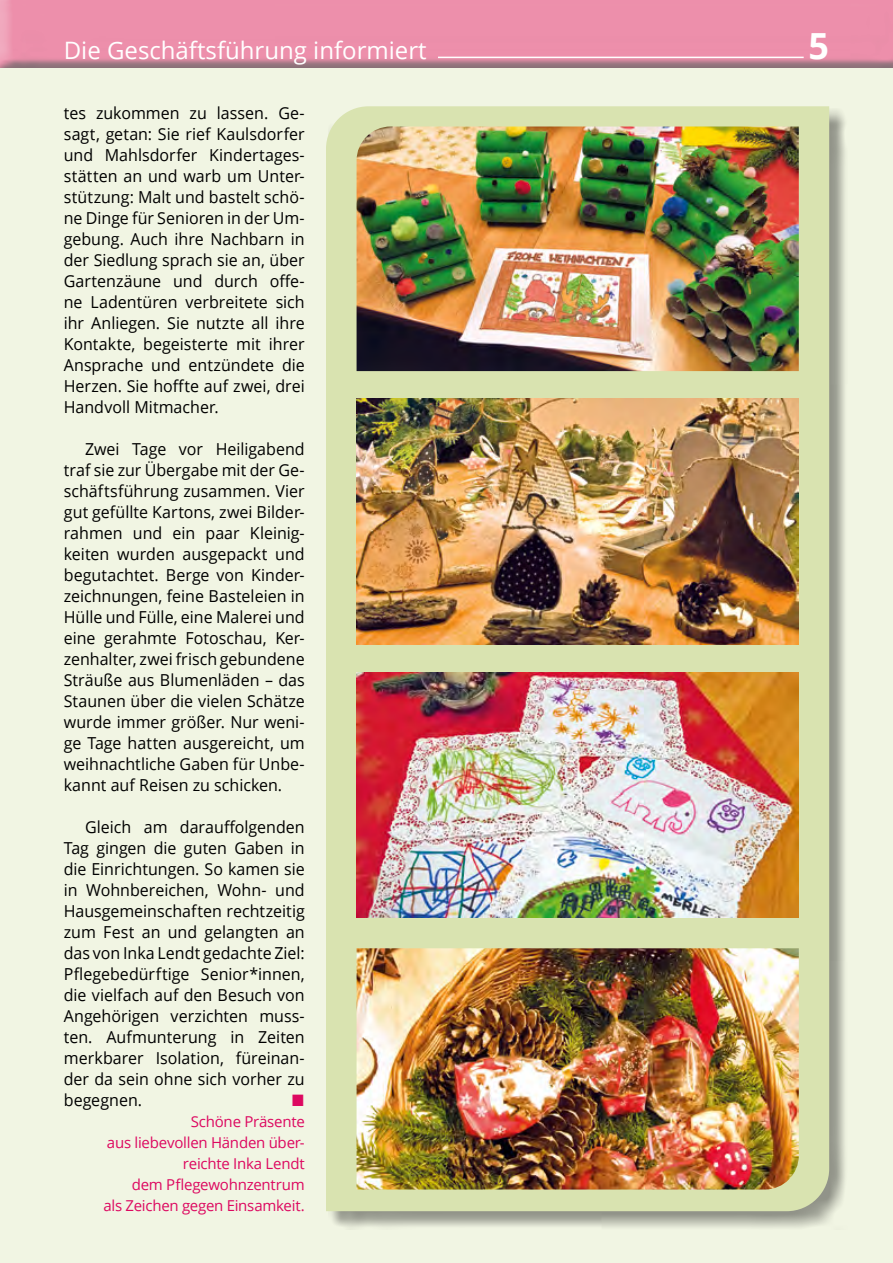
<style>
.page{position:relative;width:893px;height:1263px;background:#fff}
.page>*{position:absolute;margin:0;border:0;box-sizing:border-box;transform-origin:0 0}
.t1{font:700 36px "Open Sans";color:#fff}
.t2{font:24px "Open Sans";color:#fff}
.t3{font:16.5px/21px "Open Sans";color:#000;text-align:justify}
.t4{font:16.5px "Zapf Dingbats ITC";color:#dd0860;scale:.93 1}
.t5{font:15px/21px "Open Sans";letter-spacing:-.015em;color:#dd0860;text-align:right}
</style>
<div class="page">
<div style="left:0;top:68px;width:893px;height:1195px;background:#f1f5e3"></div>
<div style="left:328px;top:108px;width:520px;height:1122px;background:#000;opacity:.4"></div>
<div style="left:326px;top:106px;width:503px;height:1105px;background:#d9e3b0"></div>
<div style="left:0;top:0;width:893px;height:70px;background:#000;opacity:.75"></div>
<hr style="left:438px;top:57px;width:366px;height:1px;background:#fff">
<img style="left:357px;top:673px;width:442px;height:244px">
<img style="left:357px;top:948px;width:442px;height:241px">
<img style="left:357px;top:399px;width:442px;height:245px">
<img style="left:357px;top:126px;width:442px;height:245px">
<h2 class="t2" style="left:64px;top:34px;width:364px">Die Geschäftsführung informiert</h2>
<h1 class="t1" style="left:809px;top:21px;width:22px">5</h1>
<p class="t3" style="left:64px;top:102px;width:242px">tes zukommen zu lassen. Ge&shy;sagt, getan: Sie rief Kaulsdorfer und Mahlsdorfer Kindertages&shy;stätten an und warb um Unter&shy;stützung: Malt und bastelt schö&shy;ne Dinge für Senioren in der Um&shy;gebung. Auch ihre Nachbarn in der Siedlung sprach sie an, über Gartenzäune und durch offe&shy;ne Ladentüren verbreitete sich ihr Anliegen. Sie nutzte all ihre Kontakte, begeisterte mit ihrer Ansprache und entzündete die Herzen. Sie hoffte auf zwei, drei Handvoll Mitmacher.</p>
<p class="t3" style="left:64px;top:438px;width:242px;text-indent:21px">Zwei Tage vor Heiligabend traf sie zur Übergabe mit der Ge&shy;schäftsführung zusammen. Vier gut gefüllte Kartons, zwei Bilder&shy;rahmen und ein paar Kleinig&shy;keiten wurden ausgepackt und begutachtet. Berge von Kinder&shy;zeichnungen, feine Basteleien in Hülle und Fülle, eine Malerei und eine gerahmte Fotoschau, Ker&shy;zenhalter, zwei frisch gebundene Sträuße aus Blumenläden – das Staunen über die vielen Schätze wurde immer größer. Nur weni&shy;ge Tage hatten ausgereicht, um weihnachtliche Gaben für Unbe&shy;kannt auf Reisen zu schicken.</p>
<p class="t3" style="left:64px;top:816px;width:242px;text-indent:21px">Gleich am darauffolgenden Tag gingen die guten Gaben in die Einrichtungen. So kamen sie in Wohnbereichen, Wohn- und Hausgemeinschaften rechtzeitig zum Fest an und gelangten an das von Inka Lendt gedachte Ziel:<br>Pflegebedürftige Senior*innen, die vielfach auf den Besuch von Angehörigen verzichten muss&shy;ten. Aufmunterung in Zeiten merkbarer Isolation, füreinan&shy;der da sein ohne sich vorher zu begegnen.</p>
<p class="t4" style="left:292px;top:1093px;width:14px">■</p>
<p class="t5" style="left:103px;top:1111px;width:203px">Schöne Präsente<br>aus liebevollen Händen über&shy;reichte Inka Lendt<br>dem Pflegewohnzentrum<br>als Zeichen gegen Einsamkeit.</p>
</div>
